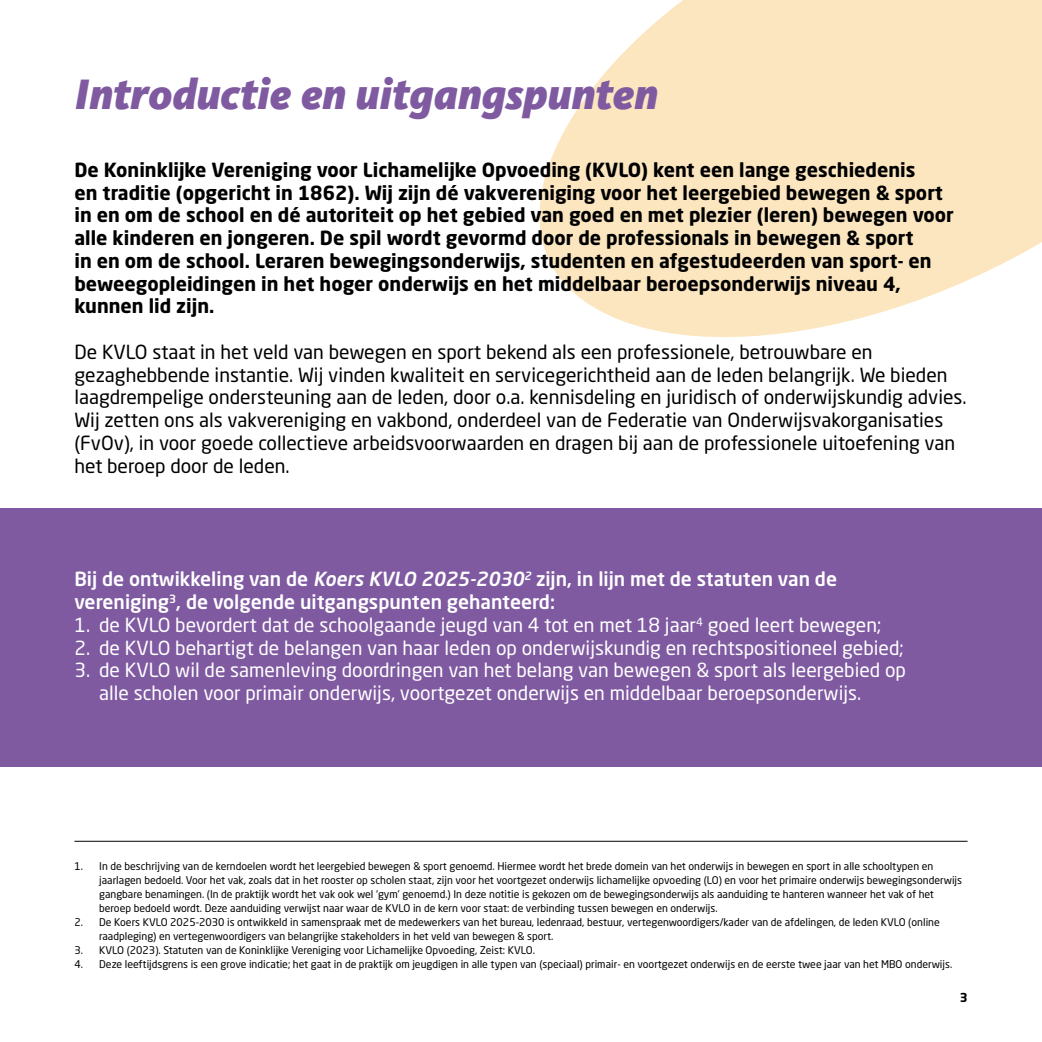
<style>
.page{position:relative;width:1042px;height:1042px;background:#fff}
.page>*{position:absolute;margin:0;border:0;box-sizing:border-box;transform-origin:0 0}
.t1{font:italic 900 43.75px "Kievit";color:#7f5aa1}
.t2{font:700 19.25px/22.8px "Neo Sans Std";color:#000}
.t3{font:19.25px/22.8px "Neo Sans Std";color:#000}
.t4{font:19.25px/22.8px "Neo Sans Std";color:#fff}
.t5{font:500 19.25px/22.8px "Neo Sans Std";color:#fff}
.t6{font:700 12.25px "Neo Sans Std";color:#000}
.t7{font:10.5px/14px "Neo Sans Std";color:#000}
.s1{font-style:italic}
</style>
<div class="page">
<svg style="left:539px;top:0;width:503px;height:337px;background:#fce9c9"></svg>
<div style="left:0;top:508px;width:1042px;height:259px;background:#7f5aa1"></div>
<hr style="left:74px;top:841px;width:893px;height:1px;background:#000">
<h1 class="t1" style="left:74px;top:67px;width:585px">Introductie en uitgangspunten</h1>
<p class="t2" style="left:74px;top:158px;width:881px">De Koninklijke Vereniging voor Lichamelijke Opvoeding (KVLO) kent een lange geschiedenis<br>en traditie (opgericht in 1862). Wij zijn dé vakvereniging voor het leergebied bewegen &amp; sport in en om de school en dé autoriteit op het gebied van goed en met plezier (leren) bewegen voor alle kinderen en jongeren. De spil wordt gevormd door de professionals in bewegen &amp; sport<br>in en om de school. Leraren bewegingsonderwijs, studenten en afgestudeerden van sport- en beweegopleidingen in het hoger onderwijs en het middelbaar beroepsonderwijs niveau 4, kunnen lid zijn.</p>
<p class="t3" style="left:74px;top:340px;width:894px">De KVLO staat in het veld van bewegen en sport bekend als een professionele, betrouwbare en gezaghebbende instantie. Wij vinden kwaliteit en servicegerichtheid aan de leden belangrijk. We bieden laagdrempelige ondersteuning aan de leden, door o.a. kennisdeling en juridisch of onderwijskundig advies.<br>Wij zetten ons als vakvereniging en vakbond, onderdeel van de Federatie van Onderwijsvakorganisaties (FvOv), in voor goede collectieve arbeidsvoorwaarden en dragen bij aan de professionele uitoefening van het beroep door de leden.</p>
<h2 class="t5" style="left:74px;top:567px;width:764px">Bij de ontwikkeling van de <span class="s1">Koers KVLO 2025-2030</span><sup>2</sup> zijn, in lijn met de statuten van de vereniging<sup>3</sup>, de volgende uitgangspunten gehanteerd:</h2>
<h2 class="t4" style="left:74px;top:613px;width:808px">1. de KVLO bevordert dat de schoolgaande jeugd van 4 tot en met 18 jaar<sup>4</sup> goed leert bewegen;</h2>
<h2 class="t4" style="left:74px;top:636px;width:831px">2. de KVLO behartigt de belangen van haar leden op onderwijskundig en rechtspositioneel gebied;</h2>
<h2 class="t4" style="left:99px;top:659px;width:808px;text-indent:-25px">3. de KVLO wil de samenleving doordringen van het belang van bewegen &amp; sport als leergebied op alle scholen voor primair onderwijs, voortgezet onderwijs en middelbaar beroepsonderwijs.</h2>
<p class="t7" style="left:99px;top:858px;width:864px;text-indent:-25px">1. In de beschrijving van de kerndoelen wordt het leergebied bewegen &amp; sport genoemd. Hiermee wordt het brede domein van het onderwijs in bewegen en sport in alle schooltypen en jaarlagen bedoeld. Voor het vak, zoals dat in het rooster op scholen staat, zijn voor het voortgezet onderwijs lichamelijke opvoeding (LO) en voor het primaire onderwijs bewegingsonderwijs gangbare benamingen. (In de praktijk wordt het vak ook wel ‘gym’ genoemd.) In deze notitie is gekozen om de bewegingsonderwijs als aanduiding te hanteren wanneer het vak of het beroep bedoeld wordt. Deze aanduiding verwijst naar waar de KVLO in de kern voor staat: de verbinding tussen bewegen en onderwijs.</p>
<p class="t7" style="left:99px;top:914px;width:842px;text-indent:-25px">2. De Koers KVLO 2025-2030 is ontwikkeld in samenspraak met de medewerkers van het bureau, ledenraad, bestuur, vertegenwoordigers/kader van de afdelingen, de leden KVLO (online raadpleging) en vertegenwoordigers van belangrijke stakeholders in het veld van bewegen &amp; sport.</p>
<p class="t7" style="left:74px;top:942px;width:462px">3. KVLO (2023). Statuten van de Koninklijke Vereniging voor Lichamelijke Opvoeding, Zeist: KVLO.</p>
<p class="t7" style="left:74px;top:956px;width:879px">4. Deze leeftijdsgrens is een grove indicatie; het gaat in de praktijk om jeugdigen in alle typen van (speciaal) primair- en voortgezet onderwijs en de eerste twee jaar van het MBO onderwijs.</p>
<p class="t6" style="left:959px;top:990px;width:9px">3</p>
</div>
